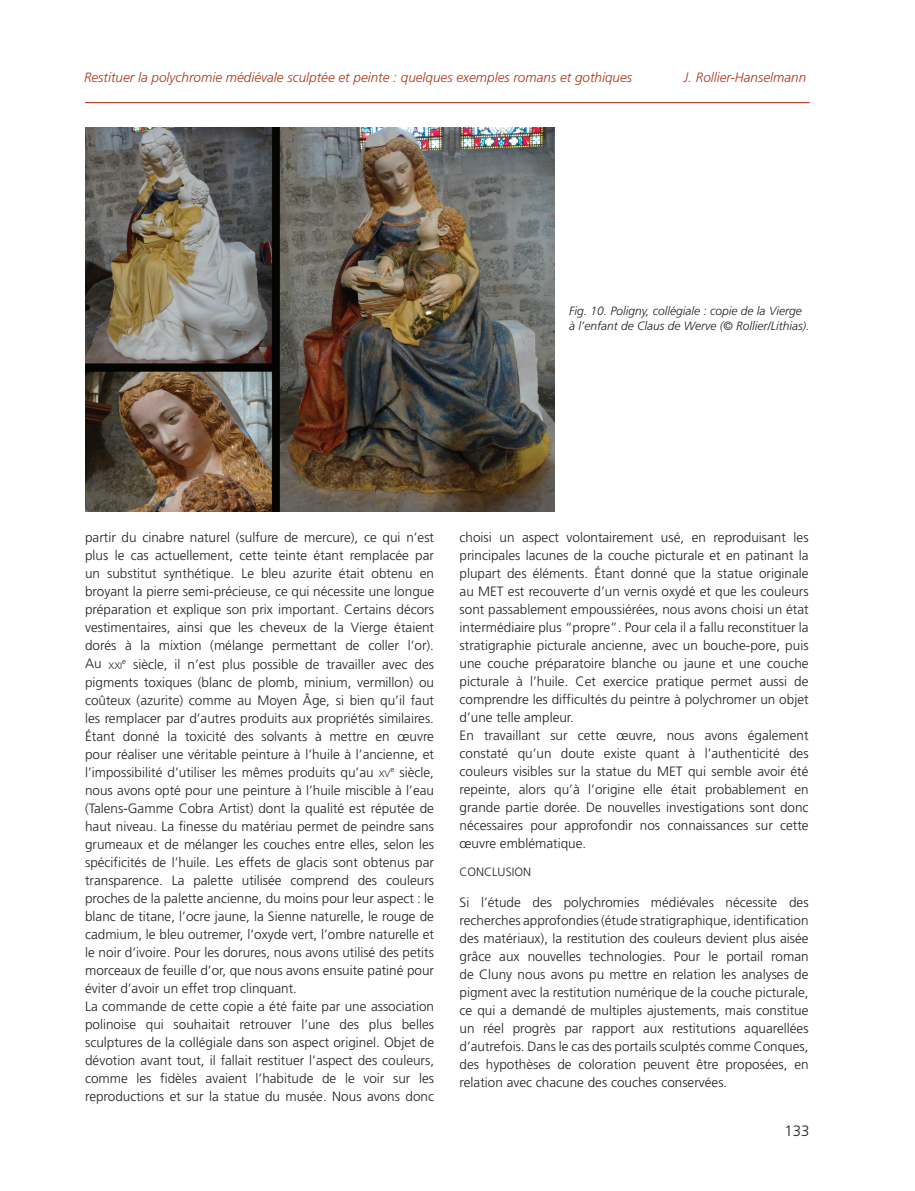
<style>
.page{position:relative;width:915px;height:1191px;background:#fff}
.page>*{position:absolute;margin:0;border:0;box-sizing:border-box;transform-origin:0 0}
.t1{font:300 15px "Frutiger";color:#231f20}
.t2{font:300 13.5px/18px "Frutiger LT Std";color:#231f20;text-align:justify}
.t3{font:italic 300 13.5px "Frutiger LT Std";color:#ad371a}
.t4{font:italic 300 12px/14.4px "Frutiger LT Std";color:#231f20}
.t5{font:300 12px "Frutiger LT Std";color:#231f20}
.t6{font:300 9.45px "Frutiger LT Std";color:#231f20}
.s1{font-size:13.5px}
.s2{font-size:9.45px}
</style>
<div class="page">
<hr style="left:85px;top:102px;width:724px;height:1px;background:#ad371a">
<img style="left:85px;top:127px;width:469px;height:384px">
<p class="t3" style="left:84px;top:70px;width:549px">Restituer la polychromie médiévale sculptée et peinte : quelques exemples romans et gothiques</p>
<p class="t3" style="left:683px;top:70px;width:124px">J. Rollier-Hanselmann</p>
<p class="t4" style="left:569px;top:304px;width:242px">Fig. 10. Poligny, collégiale : copie de la Vierge à l’enfant de Claus de Werve (© Rollier/Lithias).</p>
<p class="t2" style="left:85px;top:529px;width:350px">partir du cinabre naturel (sulfure de mercure), ce qui n’est plus le cas actuellement, cette teinte étant remplacée par un substitut synthétique. Le bleu azurite était obtenu en broyant la pierre semi-précieuse, ce qui nécessite une longue préparation et explique son prix important. Certains décors vestimentaires, ainsi que les cheveux de la Vierge étaient dorés à la mixtion (mélange permettant de coller l’or).</p>
<p class="t6" style="left:85px;top:660px;width:39px"><span class="s1">Au</span> XXI</p>
<p class="t2" style="left:85px;top:655px;width:350px;text-align:left;text-indent:37px"><sup>e</sup> siècle, il n’est plus possible de travailler avec des pigments toxiques (blanc de plomb, minium, vermillon) ou coûteux (azurite) comme au Moyen Âge, si bien qu’il faut les remplacer par d’autres produits aux propriétés similaires.<br>Étant donné la toxicité des solvants à mettre en œuvre pour réaliser une véritable peinture à l’huile à l’ancienne, et l’impossibilité d’utiliser les mêmes produits qu’au <span class="s2">XV</span><sup>e</sup> siècle, nous avons opté pour une peinture à l’huile miscible à l’eau (Talens-Gamme Cobra Artist) dont la qualité est réputée de haut niveau. La finesse du matériau permet de peindre sans grumeaux et de mélanger les couches entre elles, selon les spécificités de l’huile. Les effets de glacis sont obtenus par transparence. La palette utilisée comprend des couleurs proches de la palette ancienne, du moins pour leur aspect : le blanc de titane, l’ocre jaune, la Sienne naturelle, le rouge de cadmium, le bleu outremer, l’oxyde vert, l’ombre naturelle et le noir d’ivoire. Pour les dorures, nous avons utilisé des petits morceaux de feuille d’or, que nous avons ensuite patiné pour éviter d’avoir un effet trop clinquant.<br>La commande de cette copie a été faite par une association polinoise qui souhaitait retrouver l’une des plus belles sculptures de la collégiale dans son aspect originel. Objet de dévotion avant tout, il fallait restituer l’aspect des couleurs, comme les fidèles avaient l’habitude de le voir sur les reproductions et sur la statue du musée. Nous avons donc</p>
<p class="t2" style="left:459px;top:529px;width:350px;text-align:left">choisi un aspect volontairement usé, en reproduisant les principales lacunes de la couche picturale et en patinant la plupart des éléments. Étant donné que la statue originale au MET est recouverte d’un vernis oxydé et que les couleurs sont passablement empoussiérées, nous avons choisi un état intermédiaire plus “propre”. Pour cela il a fallu reconstituer la stratigraphie picturale ancienne, avec un bouche-pore, puis une couche préparatoire blanche ou jaune et une couche picturale à l’huile. Cet exercice pratique permet aussi de comprendre les difficultés du peintre à polychromer un objet d’une telle ampleur.<br>En travaillant sur cette œuvre, nous avons également constaté qu’un doute existe quant à l’authenticité des couleurs visibles sur la statue du MET qui semble avoir été repeinte, alors qu’à l’origine elle était probablement en grande partie dorée. De nouvelles investigations sont donc nécessaires pour approfondir nos connaissances sur cette œuvre emblématique.</p>
<p class="t5" style="left:459px;top:865px;width:73px">CONCLUSION</p>
<p class="t2" style="left:459px;top:893px;width:350px">Si l’étude des polychromies médiévales nécessite des recherches approfondies (étude stratigraphique, identification des matériaux), la restitution des couleurs devient plus aisée grâce aux nouvelles technologies. Pour le portail roman de Cluny nous avons pu mettre en relation les analyses de pigment avec la restitution numérique de la couche picturale, ce qui a demandé de multiples ajustements, mais constitue un réel progrès par rapport aux restitutions aquarellées d’autrefois. Dans le cas des portails sculptés comme Conques, des hypothèses de coloration peuvent être proposées, en relation avec chacune des couches conservées.</p>
<p class="t1" style="left:784px;top:1122px;width:27px">133</p>
</div>
